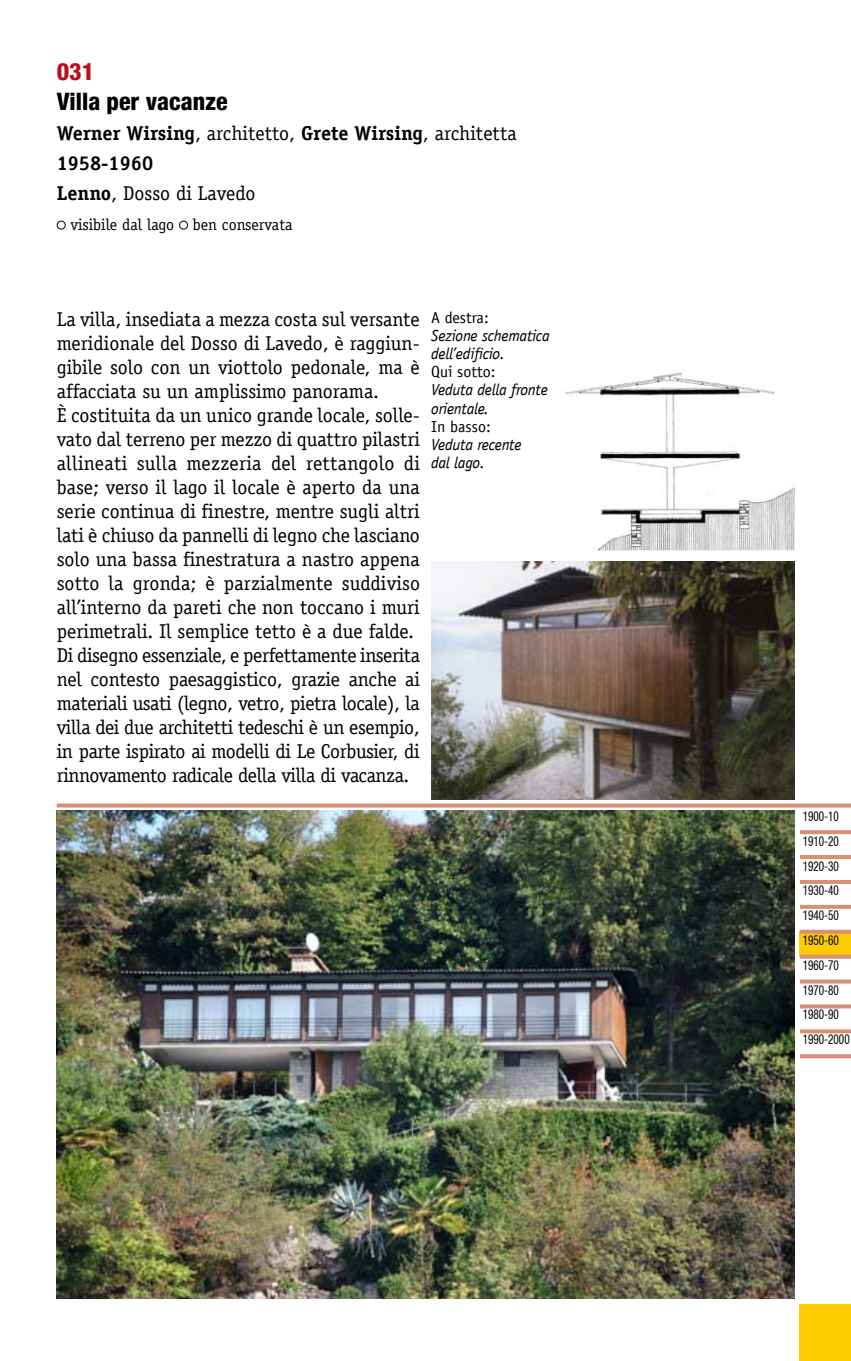
<style>
.page{position:relative;width:851px;height:1361px;background:#fff}
.page>*{position:absolute;margin:0;border:0;box-sizing:border-box;transform-origin:0 0}
.t1{font:800 condensed 24px "Helvetica 87";color:#000}
.t2{font:800 condensed 24px "Helvetica 87";color:#b6101d}
.t3{font:20px/24px "Officina Serif LT";letter-spacing:-.005em;color:#000}
.t4{font:700 20px/30px "Officina Serif LT";color:#000}
.t5{font:italic 16px/18px "Officina Sans LT";letter-spacing:-.01em;color:#000}
.t6{font:16px "Officina Serif LT";color:#000}
.t7{font:16px "Officina Sans LT";color:#000}
.t8{font:condensed 14px/24.8px "Helvetica 57";color:#000;scale:.8 1}
.s1{font-weight:400}
</style>
<div class="page">
<div style="left:799px;top:931px;width:51px;height:25px;background:#fc0"></div>
<svg style="left:57px;top:803px;width:793px;height:4px;background:#de9d86"></svg>
<svg style="left:800px;top:830px;width:50px;height:4px"></svg>
<hr style="left:799px;top:855px;width:51px;height:4px;background:#d98f74">
<hr style="left:799px;top:880px;width:51px;height:4px;background:#d98f74">
<svg style="left:800px;top:905px;width:50px;height:4px"></svg>
<svg style="left:800px;top:929px;width:50px;height:4px"></svg>
<svg style="left:799px;top:954px;width:51px;height:4px"></svg>
<svg style="left:800px;top:979px;width:50px;height:4px"></svg>
<svg style="left:800px;top:1004px;width:50px;height:4px"></svg>
<svg style="left:800px;top:1029px;width:50px;height:4px"></svg>
<svg style="left:800px;top:1054px;width:50px;height:4px"></svg>
<div style="left:799px;top:1304px;width:51px;height:57px;background:#fc0"></div>
<div style="left:57px;top:221px;width:9px;height:9px;border:1px solid #000;border-radius:50%"></div>
<div style="left:179px;top:221px;width:9px;height:9px;border:1px solid #000;border-radius:50%"></div>
<img style="left:57px;top:811px;width:737px;height:487px">
<img style="left:565px;top:372px;width:229px;height:178px">
<img style="left:431px;top:561px;width:363px;height:238px">
<p class="t2" style="left:57px;top:56px;width:39px">031</p>
<p class="t1" style="left:57px;top:86px;width:172px">Villa per vacanze</p>
<p class="t4" style="left:57px;top:118px;width:461px">Werner Wirsing<span class="s1">, architetto,</span> Grete Wirsing<span class="s1">, architetta<br></span>1958-1960<br>Lenno<span class="s1">, Dosso di Lavedo</span></p>
<p class="t6" style="left:70px;top:215px;width:224px">visibile dal lago ben conservata</p>
<p class="t3" style="left:57px;top:307px;width:365px">La villa, insediata a mezza costa sul versante meridionale del Dosso di Lavedo, è raggiun&shy;gibile solo con un viottolo pedonale, ma è affacciata su un amplissimo panorama.<br>È costituita da un unico grande locale, solle&shy;vato dal terreno per mezzo di quattro pilastri allineati sulla mezzeria del rettangolo di base; verso il lago il locale è aperto da una serie continua di finestre, mentre sugli altri lati è chiuso da pannelli di legno che lasciano solo una bassa finestratura a nastro appena sotto la gronda; è parzialmente suddiviso all’interno da pareti che non toccano i muri perimetrali. Il semplice tetto è a due falde.<br>Di disegno essenziale, e perfettamente inserita nel contesto paesaggistico, grazie anche ai materiali usati (legno, vetro, pietra locale), la villa dei due architetti tedeschi è un esempio, in parte ispirato ai modelli di Le Corbusier, di rinnovamento radicale della villa di vacanza.</p>
<p class="t7" style="left:431px;top:309px;width:59px">A destra:</p>
<p class="t5" style="left:431px;top:327px;width:120px">Sezione schematica dell’edificio.</p>
<p class="t7" style="left:431px;top:363px;width:66px">Qui sotto:</p>
<p class="t5" style="left:431px;top:381px;width:118px">Veduta della fronte orientale.</p>
<p class="t7" style="left:431px;top:417px;width:61px">In basso:</p>
<p class="t5" style="left:431px;top:435px;width:92px">Veduta recente dal lago.</p>
<p class="t8" style="left:802px;top:803px;width:60px">1900-10<br>1910-20<br>1920-30<br>1930-40<br>1940-50<br>1950-60<br>1960-70<br>1970-80<br>1980-90<br>1990-2000</p>
</div>
